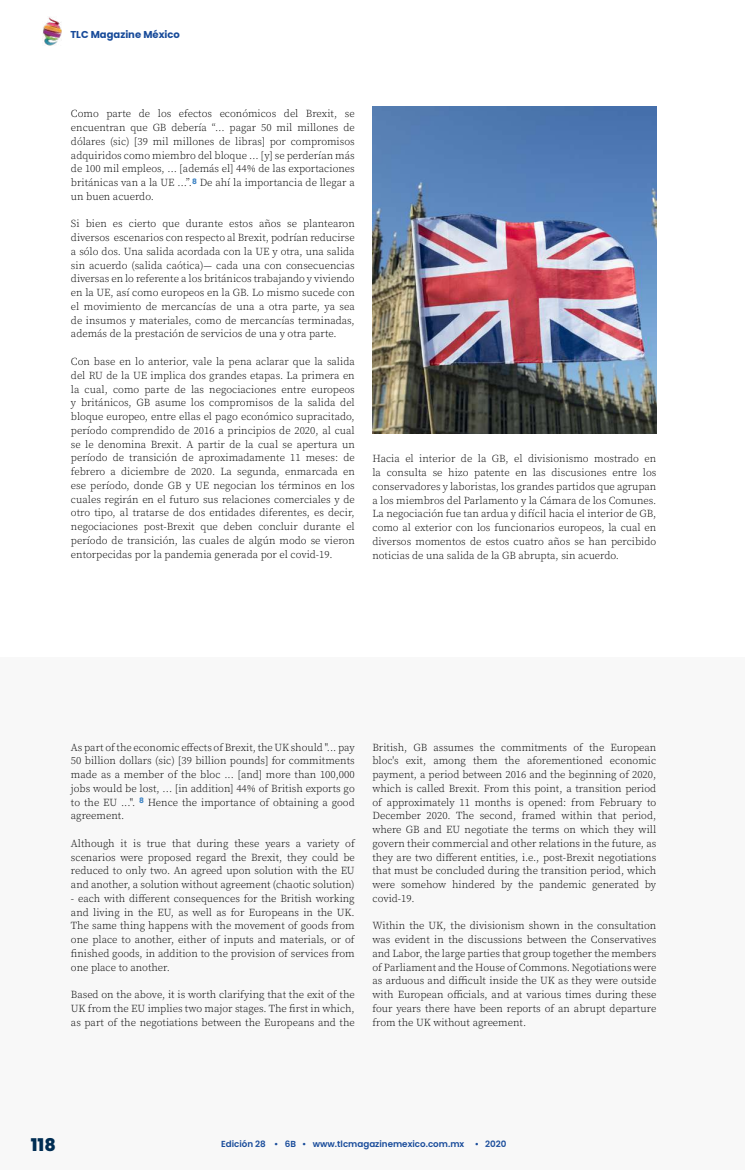
<style>
.page{position:relative;width:745px;height:1170px;background:#fff}
.page>*{position:absolute;margin:0;border:0;box-sizing:border-box;transform-origin:0 0}
.t1{font:800 17.5px "Poppins";color:#002d53}
.t2{font:300 10.62px/13.8px "Source Serif Pro";color:#000;text-align:justify}
.t3{font:700 10px "Poppins";color:#184b9a}
.t4{font:600 8.75px "Poppins";color:#184b9a}
</style>
<div class="page">
<div style="left:0;top:657px;width:744px;height:512px;background:#f8f8f8"></div>
<img style="left:372px;top:106px;width:284px;height:328px">
<img style="left:43px;top:17px;width:19px;height:29px">
<p class="t3" style="left:70px;top:29px;width:111px">TLC Magazine México</p>
<p class="t2" style="left:71px;top:107px;width:285px">Como parte de los efectos económicos del Brexit, se encuentran que GB debería “… pagar 50 mil millones de dólares (sic) [39 mil millones de libras] por compromisos adquiridos como miembro del bloque … [y] se perderían más de 100 mil empleos, … [además el] 44% de las exportaciones británicas van a la UE …”.<sup>8</sup> De ahí la importancia de llegar a un buen acuerdo.</p>
<p class="t2" style="left:71px;top:217px;width:285px">Si bien es cierto que durante estos años se plantearon diversos escenarios con respecto al Brexit, podrían reducirse a sólo dos. Una salida acordada con la UE y otra, una salida sin acuerdo (salida caótica)— cada una con consecuencias diversas en lo referente a los británicos trabajando y viviendo en la UE, así como europeos en la GB. Lo mismo sucede con el movimiento de mercancías de una a otra parte, ya sea de insumos y materiales, como de mercancías terminadas, además de la prestación de servicios de una y otra parte.</p>
<p class="t2" style="left:71px;top:355px;width:285px">Con base en lo anterior, vale la pena aclarar que la salida del RU de la UE implica dos grandes etapas. La primera en la cual, como parte de las negociaciones entre europeos y británicos, GB asume los compromisos de la salida del bloque europeo, entre ellas el pago económico supracitado, período comprendido de 2016 a principios de 2020, al cual se le denomina Brexit. A partir de la cual se apertura un período de transición de aproximadamente 11 meses: de febrero a diciembre de 2020. La segunda, enmarcada en ese período, donde GB y UE negocian los términos en los cuales regirán en el futuro sus relaciones comerciales y de otro tipo, al tratarse de dos entidades diferentes, es decir, negociaciones post-Brexit que deben concluir durante el período de transición, las cuales de algún modo se vieron entorpecidas por la pandemia generada por el covid-19.</p>
<p class="t2" style="left:372px;top:452px;width:285px">Hacia el interior de la GB, el divisionismo mostrado en la consulta se hizo patente en las discusiones entre los conservadores y laboristas, los grandes partidos que agrupan a los miembros del Parlamento y la Cámara de los Comunes.<br>La negociación fue tan ardua y difícil hacia el interior de GB, como al exterior con los funcionarios europeos, la cual en diversos momentos de estos cuatro años se han percibido noticias de una salida de la GB abrupta, sin acuerdo.</p>
<p class="t2" style="left:71px;top:740px;width:285px">As part of the economic effects of Brexit, the UK should "... pay 50 billion dollars (sic) [39 billion pounds] for commitments made as a member of the bloc ... [and] more than 100,000 jobs would be lost, ... [in addition] 44% of British exports go to the EU ...". <sup>8</sup> Hence the importance of obtaining a good agreement.</p>
<p class="t2" style="left:71px;top:836px;width:285px">Although it is true that during these years a variety of scenarios were proposed regard the Brexit, they could be reduced to only two. An agreed upon solution with the EU and another, a solution without agreement (chaotic solution)</p>
<p class="t2" style="left:71px;top:891px;width:285px">- each with different consequences for the British working and living in the EU, as well as for Europeans in the UK.<br>The same thing happens with the movement of goods from one place to another, either of inputs and materials, or of finished goods, in addition to the provision of services from one place to another.</p>
<p class="t2" style="left:71px;top:987px;width:285px">Based on the above, it is worth clarifying that the exit of the UK from the EU implies two major stages. The first in which, as part of the negotiations between the Europeans and the</p>
<p class="t2" style="left:372px;top:740px;width:285px">British, GB assumes the commitments of the European bloc's exit, among them the aforementioned economic payment, a period between 2016 and the beginning of 2020, which is called Brexit. From this point, a transition period of approximately 11 months is opened: from February to December 2020. The second, framed within that period, where GB and EU negotiate the terms on which they will govern their commercial and other relations in the future, as they are two different entities, i.e., post-Brexit negotiations that must be concluded during the transition period, which were somehow hindered by the pandemic generated by covid-19.</p>
<p class="t2" style="left:372px;top:919px;width:285px">Within the UK, the divisionism shown in the consultation was evident in the discussions between the Conservatives and Labor, the large parties that group together the members of Parliament and the House of Commons. Negotiations were as arduous and difficult inside the UK as they were outside with European officials, and at various times during these four years there have been reports of an abrupt departure from the UK without agreement.</p>
<h1 class="t1" style="left:31px;top:1134px;width:26px">118</h1>
<p class="t4" style="left:221px;top:1138px;width:287px">Edición 28 • 6B • www.tlcmagazinemexico.com.mx • 2020</p>
</div>
